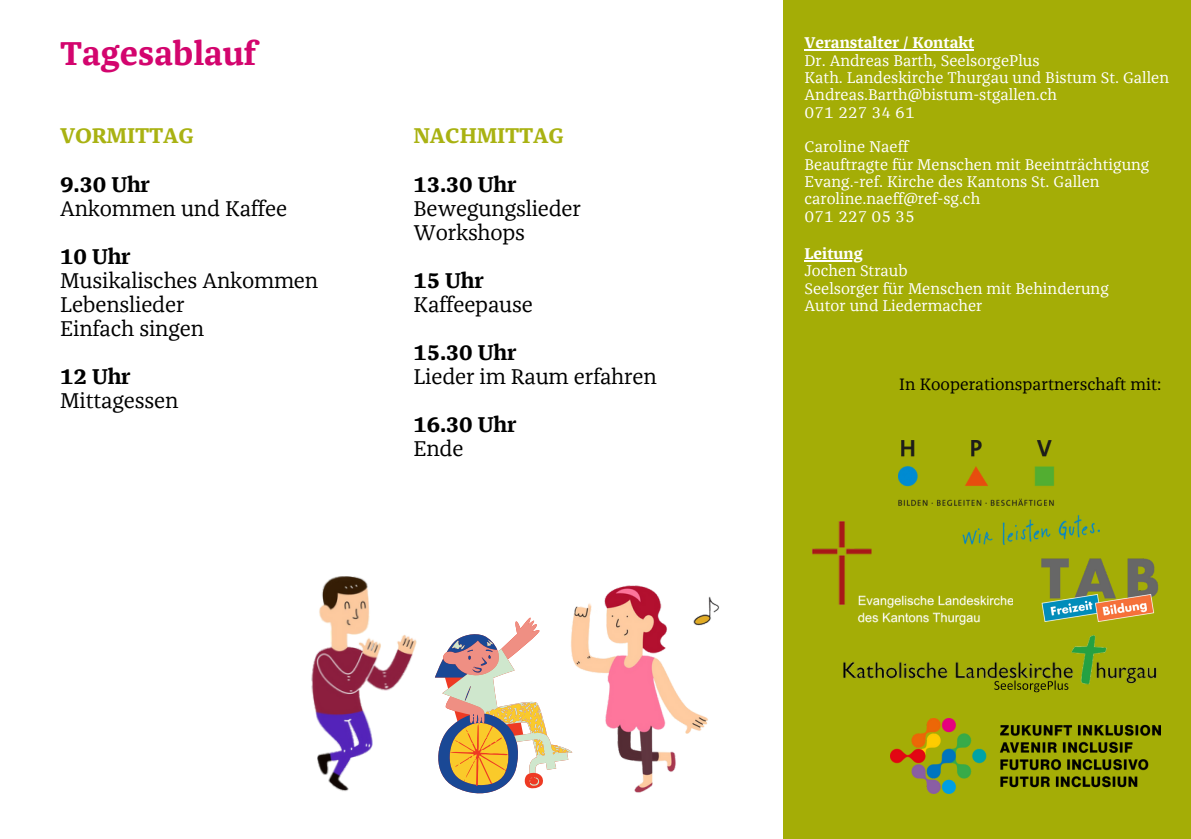
<style>
.page{position:relative;width:1191px;height:839px;background:#fff}
.page>*{position:absolute;margin:0;border:0;box-sizing:border-box;transform-origin:0 0}
.t1{font:700 34px "Franziska Offc";color:#d3056e}
.t2{font:22px/24px "Franziska Offc";letter-spacing:-.01em;color:#000}
.t3{font:700 22px "Franziska Offc";letter-spacing:-.01em;color:#000}
.t4{font:700 22px "Franziska Offc";letter-spacing:-.01em;color:#a9b212}
.t5{font:17px "Franziska Offc";color:#000}
.t6{font:16px/17.4px "Franziska Offc";color:#fff}
.t7{font:700 16px "Franziska Offc";color:#fff}
</style>
<div class="page">
<div style="left:783px;top:0;width:408px;height:838px;background:#a4ad06"></div>
<img style="left:891px;top:718px;width:270px;height:75px">
<img style="left:843px;top:635px;width:314px;height:50px">
<img style="left:992px;top:677px;width:78px;height:16px">
<img style="left:1042px;top:558px;width:117px;height:63px">
<img style="left:899px;top:440px;width:201px;height:104px">
<hr style="left:804px;top:260px;width:59px;height:2px;background:#fff">
<hr style="left:804px;top:50px;width:170px;height:1px;background:#fff">
<img style="left:812px;top:521px;width:60px;height:84px">
<div style="left:852px;top:563px;width:45px;height:61px;background:#a4ad06"></div>
<img style="left:857px;top:595px;width:155px;height:29px">
<svg style="left:435px;top:617px;width:125px;height:177px"></svg>
<img style="left:560px;top:585px;width:160px;height:208px">
<img style="left:311px;top:576px;width:106px;height:215px">
<h1 class="t1" style="left:60px;top:38px;width:197px">Tagesablauf</h1>
<h2 class="t4" style="left:60px;top:126px;width:135px">VORMITTAG</h2>
<h2 class="t3" style="left:60px;top:174px;width:91px">9.30 Uhr</h2>
<h2 class="t2" style="left:60px;top:197px;width:228px">Ankommen und Kaffee</h2>
<h2 class="t3" style="left:60px;top:246px;width:72px">10 Uhr</h2>
<h2 class="t2" style="left:60px;top:269px;width:260px">Musikalisches Ankommen<br>Lebenslieder<br>Einfach singen</h2>
<h2 class="t3" style="left:60px;top:366px;width:72px">12 Uhr</h2>
<h2 class="t2" style="left:60px;top:389px;width:120px">Mittagessen</h2>
<h2 class="t4" style="left:413px;top:126px;width:152px">NACHMITTAG</h2>
<h2 class="t3" style="left:413px;top:174px;width:105px">13.30 Uhr</h2>
<h2 class="t2" style="left:413px;top:197px;width:169px">Bewegungslieder<br>Workshops</h2>
<h2 class="t3" style="left:413px;top:270px;width:72px">15 Uhr</h2>
<h2 class="t2" style="left:413px;top:293px;width:121px">Kaffeepause</h2>
<h2 class="t3" style="left:413px;top:342px;width:105px">15.30 Uhr</h2>
<h2 class="t2" style="left:413px;top:365px;width:245px">Lieder im Raum erfahren</h2>
<h2 class="t3" style="left:413px;top:414px;width:105px">16.30 Uhr</h2>
<h2 class="t2" style="left:413px;top:437px;width:52px">Ende</h2>
<p class="t7" style="left:804px;top:36px;width:171px">Veranstalter / Kontakt</p>
<p class="t6" style="left:804px;top:52px;width:366px">Dr. Andreas Barth, SeelsorgePlus<br>Kath. Landeskirche Thurgau und Bistum St. Gallen Andreas.Barth@bistum-stgallen.ch<br>071 227 34 61</p>
<p class="t6" style="left:804px;top:139px;width:346px">Caroline Naeff<br>Beauftragte für Menschen mit Beeinträchtigung<br>Evang.-ref. Kirche des Kantons St. Gallen caroline.naeff@ref-sg.ch<br>071 227 05 35</p>
<p class="t7" style="left:804px;top:246px;width:60px">Leitung</p>
<p class="t6" style="left:804px;top:263px;width:306px">Jochen Straub<br>Seelsorger für Menschen mit Behinderung<br>Autor und Liedermacher</p>
<p class="t5" style="left:899px;top:376px;width:264px">In Kooperationspartnerschaft mit:</p>
</div>
